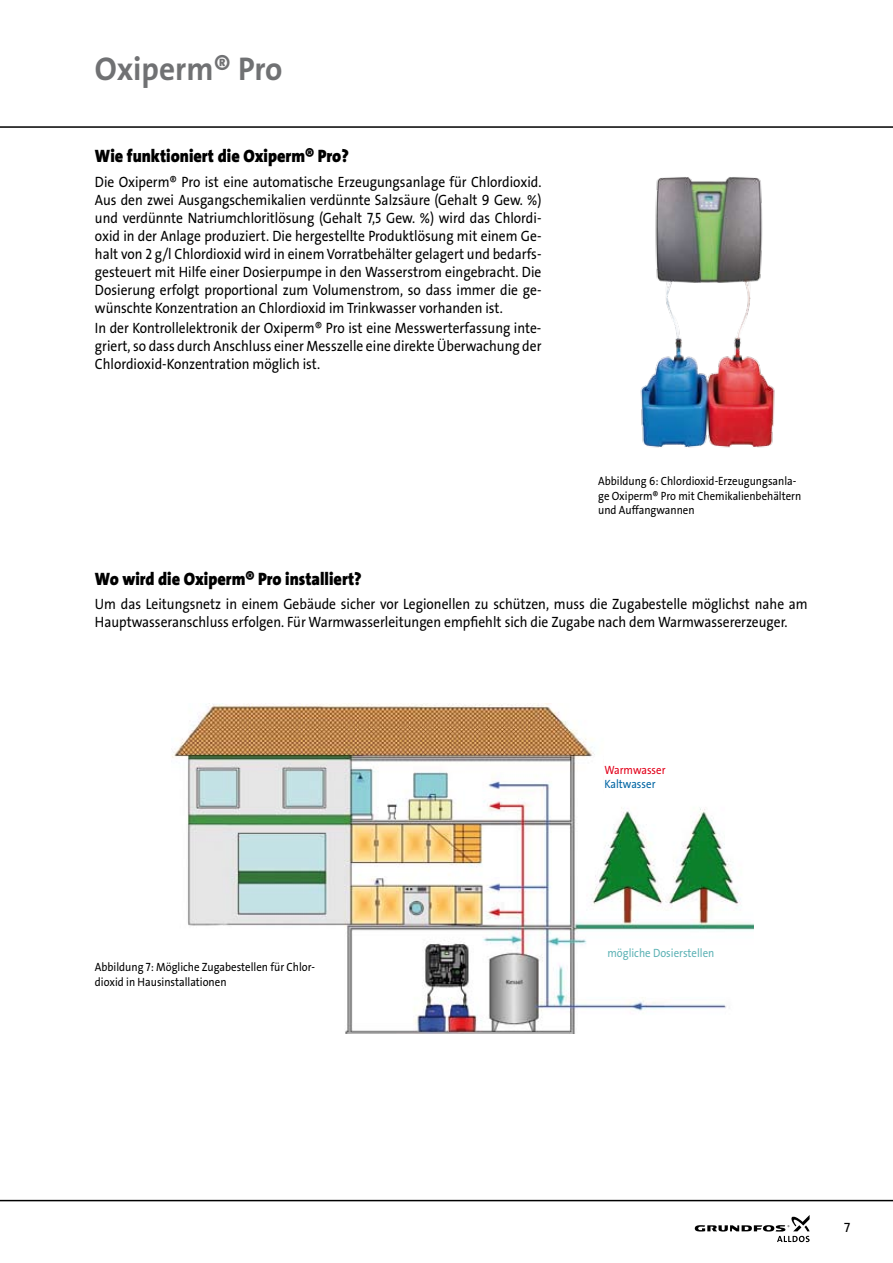
<style>
.page{position:relative;width:893px;height:1263px;background:#fff}
.page>*{position:absolute;margin:0;border:0;box-sizing:border-box;transform-origin:0 0}
.t1{font:33px "The Sans Grundfos 7 B";color:#707173;scale:.95 1}
.t2{font:18px "The Sans Grundfos 9 BL";color:#000;scale:.9 1}
.t3{font:15px/18px "The Sans Grundfos 5 R";color:#000;text-align:justify;scale:.9 1}
.t4{font:13.5px "The Sans Grundfos 5 R";color:#000}
.t5{font:12px/14.4px "The Sans Grundfos 5 R";color:#000;scale:.9 1}
.t6{font:12px "The Sans Grundfos 5 R";color:#5fb3b6;scale:.9 1}
.t7{font:12px "The Sans Grundfos 5 R";color:#e2001a;scale:.9 1}
.t8{font:12px "The Sans Grundfos 5 R";color:#0065a3;scale:.9 1}
</style>
<div class="page">
<hr style="left:0;top:126px;width:893px;height:2px;background:#000">
<hr style="left:0;top:1200px;width:893px;height:1px;background:#000">
<svg style="left:695px;top:1215px;width:115px;height:27px"></svg>
<img style="left:172px;top:703px;width:581px;height:330px">
<img style="left:640px;top:177px;width:135px;height:271px">
<div style="left:604px;top:748px;width:121px;height:51px;background:#fff"></div>
<div style="left:607px;top:948px;width:121px;height:19px;background:#fff"></div>
<h1 class="t1" style="left:95px;top:51px;width:199px">Oxiperm® Pro</h1>
<p class="t2" style="left:95px;top:146px;width:284px">Wie funktioniert die Oxiperm® Pro?</p>
<p class="t3" style="left:95px;top:173px;width:498px">Die Oxiperm® Pro ist eine automatische Erzeugungsanlage für Chlordioxid.<br>Aus den zwei Ausgangschemikalien verdünnte Salzsäure (Gehalt 9 Gew. %) und verdünnte Natriumchloritlösung (Gehalt 7,5 Gew. %) wird das Chlordi&shy;oxid in der Anlage produziert. Die hergestellte Produktlösung mit einem Ge&shy;halt von 2 g/l Chlordioxid wird in einem Vorratbehälter gelagert und bedarfs&shy;gesteuert mit Hilfe einer Dosierpumpe in den Wasserstrom eingebracht. Die Dosierung erfolgt proportional zum Volumenstrom, so dass immer die ge&shy;wünschte Konzentration an Chlordioxid im Trinkwasser vorhanden ist.</p>
<p class="t3" style="left:95px;top:319px;width:498px">In der Kontrollelektronik der Oxiperm® Pro ist eine Messwerterfassung inte&shy;griert, so dass durch Anschluss einer Messzelle eine direkte Überwachung der Chlordioxid-Konzentration möglich ist.</p>
<p class="t5" style="left:598px;top:474px;width:227px">Abbildung 6: Chlordioxid-Erzeugungsanla&shy;ge Oxiperm® Pro mit Chemikalienbehältern und Auffangwannen</p>
<p class="t2" style="left:95px;top:569px;width:298px">Wo wird die Oxiperm® Pro installiert?</p>
<p class="t3" style="left:95px;top:595px;width:794px">Um das Leitungsnetz in einem Gebäude sicher vor Legionellen zu schützen, muss die Zugabestelle möglichst nahe am<br>Hauptwasseranschluss erfolgen. Für Warmwasserleitungen empfiehlt sich die Zugabe nach dem Warmwassererzeuger.</p>
<p class="t7" style="left:604px;top:764px;width:69px">Warmwasser</p>
<p class="t8" style="left:604px;top:778px;width:58px">Kaltwasser</p>
<p class="t5" style="left:95px;top:960px;width:246px">Abbildung 7: Mögliche Zugabestellen für Chlor&shy;dioxid in Hausinstallationen</p>
<p class="t6" style="left:607px;top:947px;width:120px">mögliche Dosierstellen</p>
<p class="t4" style="left:844px;top:1220px;width:8px">7</p>
</div>
